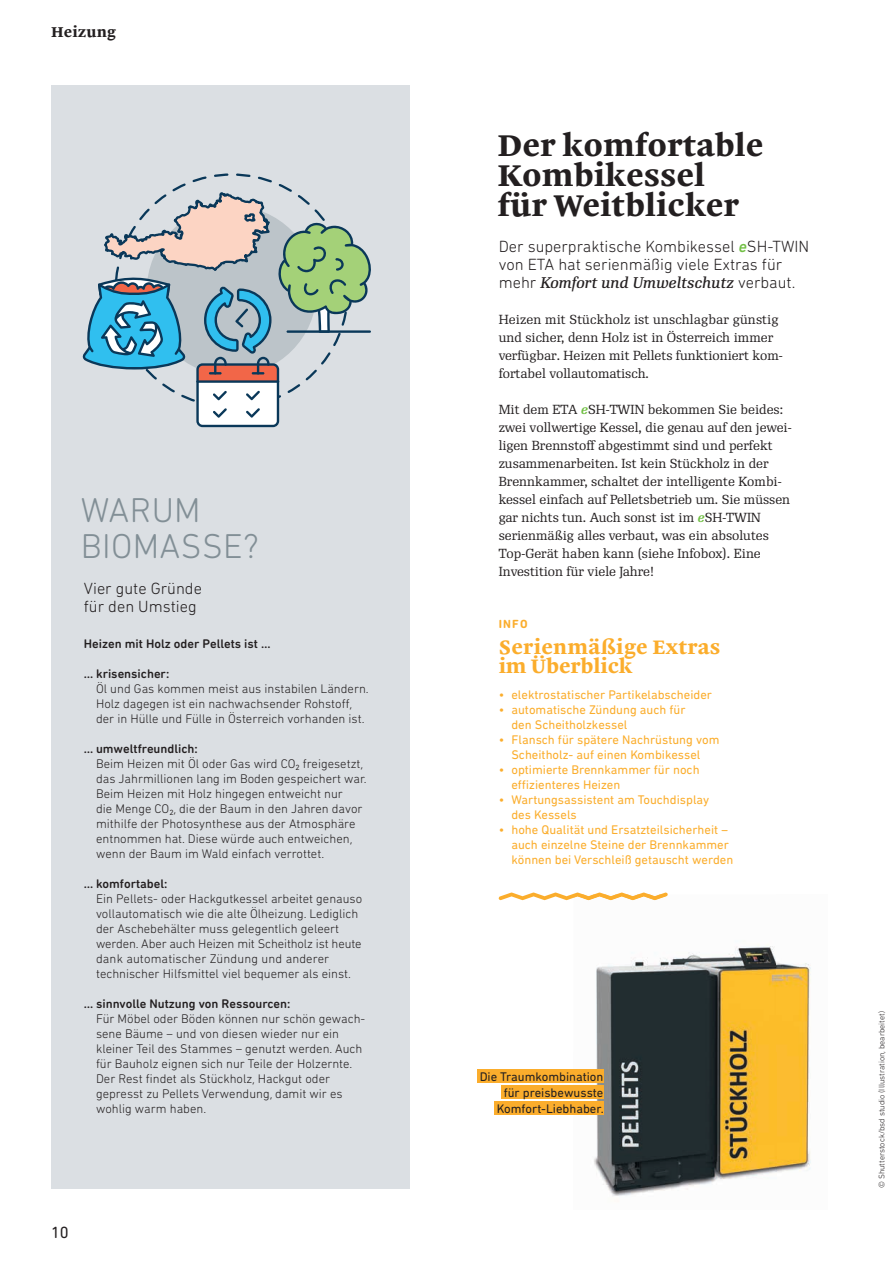
<style>
.page{position:relative;width:893px;height:1263px;background:#fff}
.page>*{position:absolute;margin:0;border:0;box-sizing:border-box;transform-origin:0 0}
.t1{font:300 35.1px/36px "DIN Next Rounded LT Pro";letter-spacing:.01em;color:#828f96}
.t2{font:700 30px/30px "Malabar LTW02";color:#231f20}
.t3{font:700 19.5px/19.5px "Malabar LTW02";letter-spacing:.015em;color:#fbad2c}
.t4{font:300 16.5px/18px "DIN Next Rounded LT Pro";color:#231f20}
.t5{font:16.5px "DIN Next Rounded LT Pro";color:#231f20}
.t6{font:italic 15px "Re Public Text";color:#231f20}
.t7{font:700 14.25px "Malabar LTW02";letter-spacing:.01em;color:#231f20}
.t8{font:300 12.75px/15px "DIN Next Rounded LT Pro";color:#231f20}
.t9{font:12.75px/18px "Re Public";color:#231f20}
.t10{font:12.75px/15px "DIN Next Rounded LT Pro";color:#fbad2c}
.t11{font:500 12.75px "DIN Next Rounded LT Pro";color:#231f20}
.t12{font:12.75px/15.8px "DIN Next Rounded LT Pro";color:#231f20;text-align:right}
.t13{font:700 12px "DIN Next Rounded LT Pro";color:#fbad2c}
.t14{font:300 8.25px "DIN Next Rounded LT Pro";color:#231f20}
.s1{font-family:"DIN Next LT Pro";font-weight:500;font-style:italic;color:#71bf44}
.s2{font-family:"DIN Next Rounded LT Pro";font-weight:300;font-style:normal;font-size:16.5px}
.s3{font-weight:700;font-style:italic;color:#71bf44}
</style>
<div class="page">
<div style="left:51px;top:85px;width:358px;height:1103px;background:#dbdfe3"></div>
<svg style="left:498px;top:892px;width:170px;height:8px"></svg>
<svg style="left:83px;top:190px;width:288px;height:237px"></svg>
<img style="left:588px;top:900px;width:223px;height:296px">
<img style="left:573px;top:894px;width:36px;height:6px">
<img style="left:609px;top:894px;width:59px;height:6px">
<div style="left:477px;top:1069px;width:126px;height:14px;background:#fbad2c"></div>
<div style="left:501px;top:1085px;width:102px;height:14px;background:#fbad2c"></div>
<div style="left:494px;top:1101px;width:109px;height:14px;background:#fbad2c"></div>
<p class="t7" style="left:51px;top:21px;width:66px">Heizung</p>
<h1 class="t1" style="left:81px;top:492px;width:179px">WARUM<br>BIOMASSE?</h1>
<p class="t4" style="left:84px;top:579px;width:120px">Vier gute Gründe für den Umstieg</p>
<p class="t11" style="left:84px;top:636px;width:188px">Heizen mit Holz oder Pellets ist …</p>
<p class="t11" style="left:84px;top:666px;width:87px">… krisensicher:</p>
<p class="t8" style="left:96px;top:681px;width:274px">Öl und Gas kommen meist aus instabilen Ländern.<br>Holz dagegen ist ein nachwachsender Rohstoff, der in Hülle und Fülle in Österreich vorhanden ist.</p>
<p class="t11" style="left:84px;top:741px;width:115px">… umweltfreundlich:</p>
<p class="t8" style="left:96px;top:756px;width:272px">Beim Heizen mit Öl oder Gas wird CO₂ freigesetzt, das Jahrmillionen lang im Boden gespeichert war.<br>Beim Heizen mit Holz hingegen entweicht nur<br>die Menge CO₂, die der Baum in den Jahren davor mithilfe der Photosynthese aus der Atmosphäre entnommen hat. Diese würde auch entweichen, wenn der Baum im Wald einfach verrottet.</p>
<p class="t11" style="left:84px;top:876px;width:85px">… komfortabel:</p>
<p class="t8" style="left:96px;top:891px;width:268px">Ein Pellets- oder Hackgutkessel arbeitet genauso vollautomatisch wie die alte Ölheizung. Lediglich der Aschebehälter muss gelegentlich geleert werden. Aber auch Heizen mit Scheitholz ist heute dank automatischer Zündung und anderer<br>tech nischer Hilfsmittel viel bequemer als einst.</p>
<p class="t11" style="left:84px;top:996px;width:208px">… sinnvolle Nutzung von Ressourcen:</p>
<p class="t8" style="left:96px;top:1011px;width:271px">Für Möbel oder Böden können nur schön gewach&shy;sene Bäume – und von diesen wieder nur ein kleiner Teil des Stammes – genutzt werden. Auch für Bauholz eignen sich nur Teile der Holzernte.<br>Der Rest findet als Stückholz, Hackgut oder gepresst zu Pellets Verwendung, damit wir es wohlig warm haben.</p>
<p class="t5" style="left:51px;top:1223px;width:19px">10</p>
<h2 class="t2" style="left:498px;top:129px;width:267px">Der komfortable<br>Kombikessel<br>für Weitblicker</h2>
<p class="t4" style="left:499px;top:237px;width:312px">Der superpraktische Kombikessel <span class="s1">e</span>SH-TWIN von ETA hat serienmäßig viele Extras für</p>
<p class="t6" style="left:499px;top:274px;width:298px"><span class="s2">mehr</span> Komfort und Umweltschutz <span class="s2">verbaut.</span></p>
<p class="t9" style="left:499px;top:310px;width:286px">Heizen mit Stückholz ist unschlagbar günstig und sicher, denn Holz ist in Österreich immer verfügbar. Heizen mit Pellets funktioniert kom - fortabel vollautomatisch.</p>
<p class="t9" style="left:499px;top:400px;width:294px">Mit dem ETA <span class="s3">e</span>SH-TWIN bekommen Sie beides: zwei vollwertige Kessel, die genau auf den jewei&shy;ligen Brennstoff abgestimmt sind und perfekt zusammenarbeiten. Ist kein Stückholz in der Brenn kammer, schaltet der intelligente Kombi&shy;kessel einfach auf Pelletsbetrieb um. Sie müssen gar nichts tun. Auch sonst ist im <span class="s3">e</span>SH-TWIN serien mäßig alles verbaut, was ein absolutes Top-Gerät haben kann (siehe Infobox). Eine Investition für viele Jahre!</p>
<p class="t13" style="left:499px;top:617px;width:31px">INFO</p>
<h3 class="t3" style="left:499px;top:637px;width:223px">Serienmäßige Extras im Überblick</h3>
<p class="t10" style="left:499px;top:687px;width:215px">• elektrostatischer Partikelabscheider</p>
<p class="t10" style="left:511px;top:702px;width:176px;text-indent:-13px">• automatische Zündung auch für den Scheitholzkessel</p>
<p class="t10" style="left:499px;top:732px;width:222px;text-align:center">• Flansch für spätere Nachrüstung vom<br>Scheitholz- auf einen Kombikessel</p>
<p class="t10" style="left:511px;top:762px;width:190px;text-indent:-13px">• optimierte Brennkammer für noch effizienteres Heizen</p>
<p class="t10" style="left:511px;top:792px;width:199px;text-indent:-13px">• Wartungsassistent am Touchdisplay des Kessels</p>
<p class="t10" style="left:511px;top:822px;width:223px;text-indent:-13px">• hohe Qualität und Ersatzteilsicherheit – auch einzelne Steine der Brennkammer können bei Verschleiß getauscht werden</p>
<p class="t12" style="left:480px;top:1069px;width:126px">Die Traumkombination für preisbewusste<br>Komfort-Liebhaber.</p>
<p class="t14" style="left:877px;top:1188px;width:179px;rotate:-90deg">© Shutterstock/bsd studio (Illustration, bearbeitet)</p>
</div>
